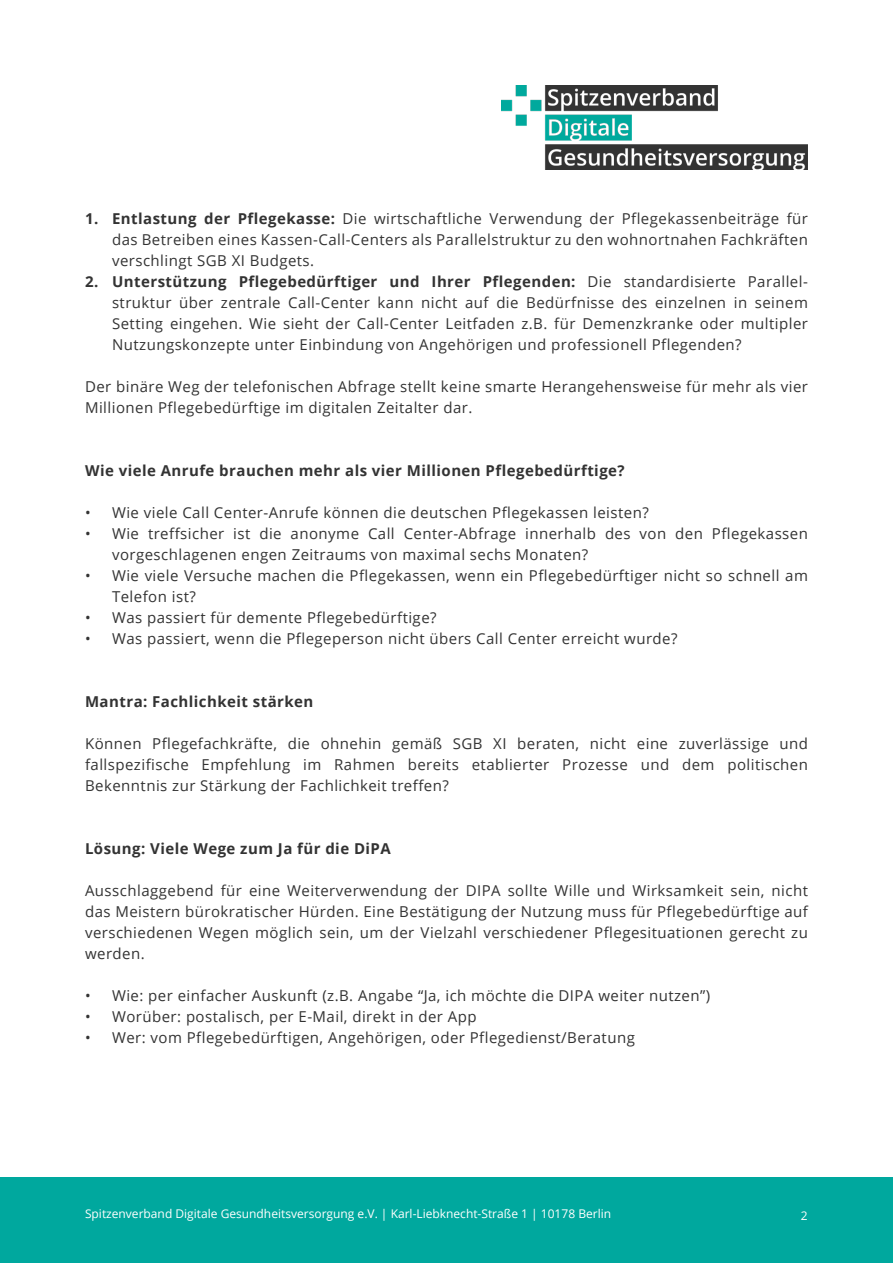
<style>
.page{position:relative;width:893px;height:1263px;background:#fff}
.page>*{position:absolute;margin:0;border:0;box-sizing:border-box;transform-origin:0 0}
.t1{font:15px/21px "Open Sans";letter-spacing:.03em;color:#333;text-align:justify}
.t2{font:700 15px "Open Sans";letter-spacing:.03em;color:#333}
.t3{font:12px "Open Sans";color:#fff}
.s1{font-weight:700}
</style>
<div class="page">
<div style="left:0;top:1178px;width:893px;height:85px;background:#00a89e"></div>
<img style="left:501px;top:85px;width:307px;height:84px">
<p class="t1" style="left:112px;top:208px;width:697px;text-indent:-27px"><span class="s1">1. Entlastung der Pflegekasse:</span> Die wirtschaftliche Verwendung der Pflegekassenbeiträge für das Betreiben eines Kassen-Call-Centers als Parallelstruktur zu den wohnortnahen Fachkräften verschlingt SGB XI Budgets.</p>
<p class="t1" style="left:112px;top:271px;width:697px;text-indent:-27px"><span class="s1">2. Unterstützung Pflegebedürftiger und Ihrer Pflegenden:</span> Die standardisierte Parallel&shy;struktur über zentrale Call-Center kann nicht auf die Bedürfnisse des einzelnen in seinem Setting eingehen. Wie sieht der Call-Center Leitfaden z.B. für Demenzkranke oder multipler Nutzungskonzepte unter Einbindung von Angehörigen und professionell Pflegenden?</p>
<p class="t1" style="left:85px;top:376px;width:724px">Der binäre Weg der telefonischen Abfrage stellt keine smarte Herangehensweise für mehr als vier<br>Millionen Pflegebedürftige im digitalen Zeitalter dar.</p>
<p class="t2" style="left:85px;top:460px;width:541px">Wie viele Anrufe brauchen mehr als vier Millionen Pflegebedürftige?</p>
<p class="t1" style="left:85px;top:502px;width:565px">• Wie viele Call Center-Anrufe können die deutschen Pflegekassen leisten?</p>
<p class="t1" style="left:112px;top:523px;width:697px;text-indent:-27px">• Wie treffsicher ist die anonyme Call Center-Abfrage innerhalb des von den Pflegekassen vorgeschlagenen engen Zeitraums von maximal sechs Monaten?</p>
<p class="t1" style="left:112px;top:565px;width:697px;text-indent:-27px">• Wie viele Versuche machen die Pflegekassen, wenn ein Pflegebedürftiger nicht so schnell am<br>Telefon ist?</p>
<p class="t1" style="left:85px;top:607px;width:353px">• Was passiert für demente Pflegebedürftige?</p>
<p class="t1" style="left:85px;top:628px;width:594px">• Was passiert, wenn die Pflegeperson nicht übers Call Center erreicht wurde?</p>
<p class="t2" style="left:85px;top:691px;width:230px">Mantra: Fachlichkeit stärken</p>
<p class="t1" style="left:85px;top:733px;width:724px">Können Pflegefachkräfte, die ohnehin gemäß SGB XI beraten, nicht eine zuverlässige und fallspezifische Empfehlung im Rahmen bereits etablierter Prozesse und dem politischen Bekenntnis zur Stärkung der Fachlichkeit treffen?</p>
<p class="t2" style="left:85px;top:838px;width:307px">Lösung: Viele Wege zum Ja für die DiPA</p>
<p class="t1" style="left:85px;top:880px;width:724px">Ausschlaggebend für eine Weiterverwendung der DIPA sollte Wille und Wirksamkeit sein, nicht das Meistern bürokratischer Hürden. Eine Bestätigung der Nutzung muss für Pflegebedürftige auf verschiedenen Wegen möglich sein, um der Vielzahl verschiedener Pflegesituationen gerecht zu werden.</p>
<p class="t1" style="left:85px;top:985px;width:627px">• Wie: per einfacher Auskunft (z.B. Angabe “Ja, ich möchte die DIPA weiter nutzen”)</p>
<p class="t1" style="left:85px;top:1006px;width:393px">• Worüber: postalisch, per E-Mail, direkt in der App</p>
<p class="t1" style="left:85px;top:1027px;width:551px">• Wer: vom Pflegebedürftigen, Angehörigen, oder Pflegedienst/Beratung</p>
<p class="t3" style="left:85px;top:1206px;width:528px">Spitzenverband Digitale Gesundheitsversorgung e.V. | Karl-Liebknecht-Straße 1 | 10178 Berlin</p>
<p class="t3" style="left:801px;top:1207px;width:8px">2</p>
</div>
